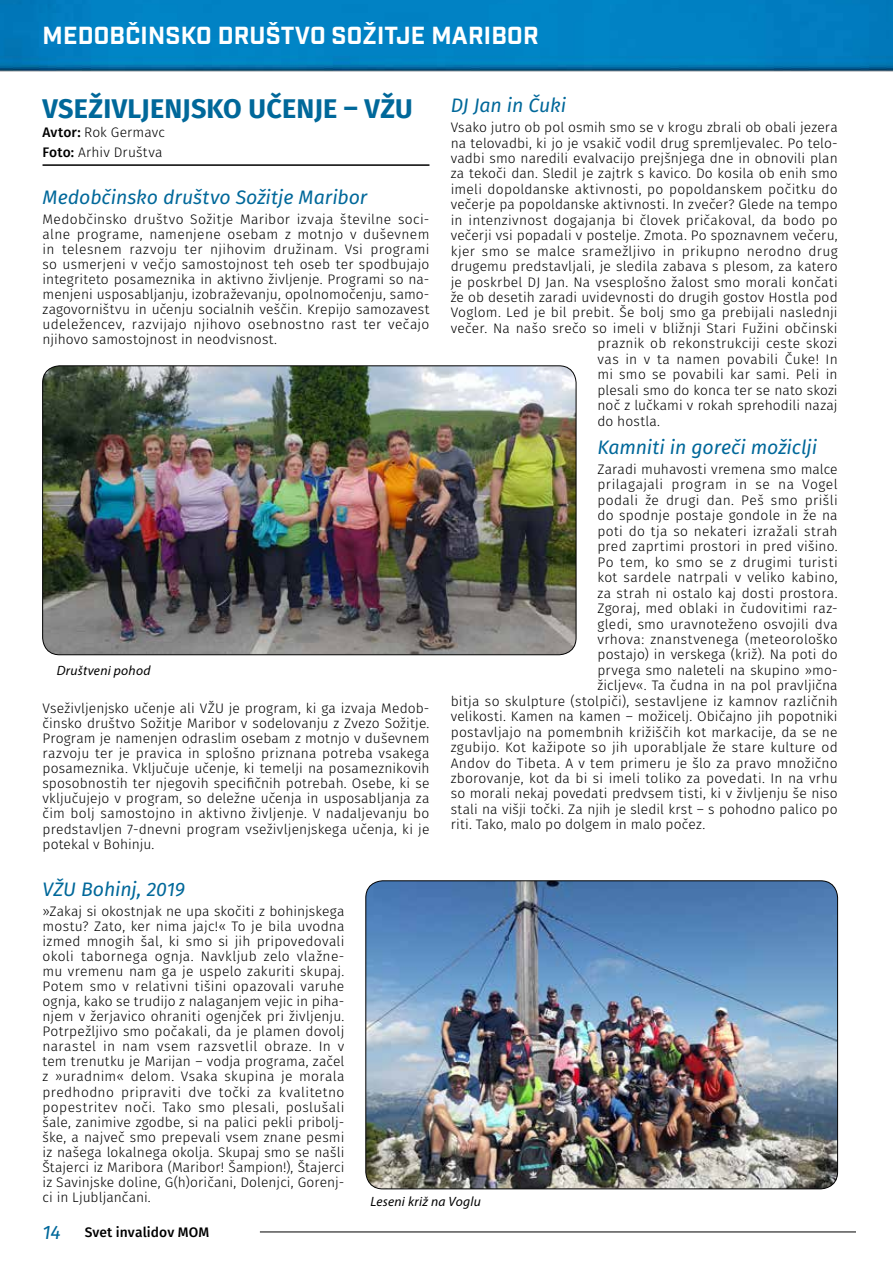
<style>
.page{position:relative;width:893px;height:1263px;background:#fff}
.page>*{position:absolute;margin:0;border:0;box-sizing:border-box;transform-origin:0 0}
.t1{font:700 27px "Fira Sans";letter-spacing:.005em;color:#00689a}
.t2{font:700 24px "Industry";letter-spacing:.01em;color:#fff}
.t3{font:italic 19.5px "Fira Sans";letter-spacing:-.005em;color:#00689a}
.t4{font:300 13.8px/15px "Fira Sans";letter-spacing:.015em;color:#000;text-align:justify}
.t5{font:500 13.8px "Fira Sans";letter-spacing:.005em;color:#000}
.t6{font:italic 13.5px "Myriad Pro";letter-spacing:.02em;color:#000}
.s1{font-weight:500}
.s2{font-weight:400;font-style:italic;font-size:19.5px;color:#00689a}
</style>
<div class="page">
<img style="left:0;top:0;width:893px;height:1233px">
<hr style="left:260px;top:1232px;width:596px;height:1px;background:#000">
<hr style="left:43px;top:164px;width:386px;height:2px;background:#000">
<img style="left:43px;top:366px;width:533px;height:289px">
<div style="left:43px;top:366px;width:533px;height:289px;border:1px solid #000;border-radius:17px"></div>
<img style="left:366px;top:881px;width:472px;height:308px">
<div style="left:366px;top:881px;width:472px;height:308px;border:1px solid #000;border-radius:17px"></div>
<h2 class="t2" style="left:43px;top:21px;width:497px">MEDOBČINSKO DRUŠTVO SOŽITJE MARIBOR</h2>
<h1 class="t1" style="left:43px;top:90px;width:372px">VSEŽIVLJENJSKO UČENJE – VŽU</h1>
<p class="t4" style="left:43px;top:123px;width:124px;line-height:19.4px"><span class="s1">Avtor:</span> Rok Germavc<br><span class="s1">Foto:</span> Arhiv Društva</p>
<h3 class="t3" style="left:43px;top:184px;width:326px">Medobčinsko društvo Sožitje Maribor</h3>
<p class="t4" style="left:43px;top:211px;width:388px">Medobčinsko društvo Sožitje Maribor izvaja številne soci&shy;alne programe, namenjene osebam z motnjo v duševnem in telesnem razvoju ter njihovim družinam. Vsi programi so usmerjeni v večjo samostojnost teh oseb ter spodbujajo integriteto posameznika in aktivno življenje. Programi so na&shy;menjeni usposabljanju, izobraževanju, opolnomočenju, samo&shy;zagovorništvu in učenju socialnih veščin. Krepijo samozavest udeležencev, razvijajo njihovo osebnostno rast ter večajo njihovo samostojnost in neodvisnost.</p>
<h3 class="t3" style="left:451px;top:92px;width:117px">DJ Jan in Čuki</h3>
<p class="t4" style="left:451px;top:120px;width:388px">Vsako jutro ob pol osmih smo se v krogu zbrali ob obali jezera</p>
<p class="t4" style="left:451px;top:135px;width:388px">na telovadbi, ki jo je vsakič vodil drug spremljevalec. Po telo-</p>
<p class="t4" style="left:451px;top:151px;width:388px">vadbi smo naredili evalvacijo prejšnjega dne in obnovili plan</p>
<p class="t4" style="left:451px;top:166px;width:389px">za tekoči dan. Sledil je zajtrk s kavico. Do kosila ob enih smo</p>
<p class="t4" style="left:451px;top:182px;width:388px">imeli dopoldanske aktivnosti, po popoldanskem počitku do</p>
<p class="t4" style="left:451px;top:197px;width:388px">večerje pa popoldanske aktivnosti. In zvečer? Glede na tempo</p>
<p class="t4" style="left:451px;top:212px;width:388px">in intenzivnost dogajanja bi človek pričakoval, da bodo po</p>
<p class="t4" style="left:451px;top:228px;width:388px">večerji vsi popadali v postelje. Zmota. Po spoznavnem večeru,</p>
<p class="t4" style="left:451px;top:243px;width:388px">kjer smo se malce sramežljivo in prikupno nerodno drug</p>
<p class="t4" style="left:451px;top:259px;width:388px">drugemu predstavljali, je sledila zabava s plesom, za katero</p>
<p class="t4" style="left:451px;top:274px;width:388px">je poskrbel DJ Jan. Na vsesplošno žalost smo morali končati</p>
<p class="t4" style="left:451px;top:290px;width:388px">že ob desetih zaradi uvidevnosti do drugih gostov Hostla pod</p>
<p class="t4" style="left:451px;top:305px;width:388px">Voglom. Led je bil prebit. Še bolj smo ga prebijali naslednji</p>
<p class="t4" style="left:451px;top:321px;width:388px">večer. Na našo srečo so imeli v bližnji Stari Fužini občinski</p>
<p class="t4" style="left:597px;top:336px;width:242px">praznik ob rekonstrukciji ceste skozi</p>
<p class="t4" style="left:597px;top:351px;width:242px">vas in v ta namen povabili Čuke! In</p>
<p class="t4" style="left:597px;top:367px;width:242px">mi smo se povabili kar sami. Peli in</p>
<p class="t4" style="left:597px;top:382px;width:242px">plesali smo do konca ter se nato skozi</p>
<p class="t4" style="left:597px;top:398px;width:242px">noč z lučkami v rokah sprehodili nazaj</p>
<p class="t4" style="left:597px;top:413px;width:64px">do hostla.</p>
<h3 class="t3" style="left:597px;top:434px;width:221px">Kamniti in goreči možiclji</h3>
<p class="t4" style="left:597px;top:462px;width:242px">Zaradi muhavosti vremena smo malce</p>
<p class="t4" style="left:597px;top:477px;width:242px">prilagajali program in se na Vogel</p>
<p class="t4" style="left:597px;top:493px;width:242px">podali že drugi dan. Peš smo prišli</p>
<p class="t4" style="left:597px;top:508px;width:242px">do spodnje postaje gondole in že na</p>
<p class="t4" style="left:597px;top:523px;width:242px">poti do tja so nekateri izražali strah</p>
<p class="t4" style="left:597px;top:539px;width:242px">pred zaprtimi prostori in pred višino.</p>
<p class="t4" style="left:597px;top:554px;width:242px">Po tem, ko smo se z drugimi turisti</p>
<p class="t4" style="left:597px;top:570px;width:242px">kot sardele natrpali v veliko kabino,</p>
<p class="t4" style="left:597px;top:585px;width:242px">za strah ni ostalo kaj dosti prostora.</p>
<p class="t4" style="left:597px;top:601px;width:242px">Zgoraj, med oblaki in čudovitimi raz-</p>
<p class="t4" style="left:597px;top:616px;width:242px">gledi, smo uravnoteženo osvojili dva</p>
<p class="t4" style="left:597px;top:632px;width:242px">vrhova: znanstvenega (meteorološko</p>
<p class="t4" style="left:597px;top:647px;width:242px">postajo) in verskega (križ). Na poti do</p>
<p class="t4" style="left:597px;top:662px;width:242px">prvega smo naleteli na skupino »mo-</p>
<p class="t4" style="left:597px;top:678px;width:242px">žicljev«. Ta čudna in na pol pravljična</p>
<p class="t4" style="left:451px;top:693px;width:388px">bitja so skulpture (stolpiči), sestavljene iz kamnov različnih</p>
<p class="t4" style="left:451px;top:709px;width:388px">velikosti. Kamen na kamen – možicelj. Običajno jih popotniki</p>
<p class="t4" style="left:451px;top:724px;width:388px">postavljajo na pomembnih križiščih kot markacije, da se ne</p>
<p class="t4" style="left:451px;top:740px;width:388px">zgubijo. Kot kažipote so jih uporabljale že stare kulture od</p>
<p class="t4" style="left:451px;top:755px;width:388px">Andov do Tibeta. A v tem primeru je šlo za pravo množično</p>
<p class="t4" style="left:451px;top:771px;width:388px">zborovanje, kot da bi si imeli toliko za povedati. In na vrhu</p>
<p class="t4" style="left:451px;top:786px;width:388px">so morali nekaj povedati predvsem tisti, ki v življenju še niso</p>
<p class="t4" style="left:451px;top:801px;width:388px">stali na višji točki. Za njih je sledil krst – s pohodno palico po</p>
<p class="t4" style="left:451px;top:817px;width:256px">riti. Tako, malo po dolgem in malo počez.</p>
<p class="t6" style="left:57px;top:662px;width:95px">Društveni pohod</p>
<p class="t4" style="left:43px;top:701px;width:388px">Vseživljenjsko učenje ali VŽU je program, ki ga izvaja Medob&shy;činsko društvo Sožitje Maribor v sodelovanju z Zvezo Sožitje.<br>Program je namenjen odraslim osebam z motnjo v duševnem razvoju ter je pravica in splošno priznana potreba vsakega posameznika. Vključuje učenje, ki temelji na posameznikovih sposobnostih ter njegovih specifičnih potrebah. Osebe, ki se vključujejo v program, so deležne učenja in usposabljanja za čim bolj samostojno in aktivno življenje. V nadaljevanju bo predstavljen 7-dnevni program vseživljenjskega učenja, ki je potekal v Bohinju.</p>
<h3 class="t3" style="left:43px;top:876px;width:144px">VŽU Bohinj, 2019</h3>
<p class="t4" style="left:43px;top:903px;width:303px">»Zakaj si okostnjak ne upa skočiti z bohinjskega mostu? Zato, ker nima jajc!« To je bila uvodna izmed mnogih šal, ki smo si jih pripovedovali okoli tabornega ognja. Navkljub zelo vlažne&shy;mu vremenu nam ga je uspelo zakuriti skupaj.<br>Potem smo v relativni tišini opazovali varuhe ognja, kako se trudijo z nalaganjem vejic in piha&shy;njem v žerjavico ohraniti ogenjček pri življenju.<br>Potrpežljivo smo počakali, da je plamen dovolj narastel in nam vsem razsvetlil obraze. In v tem trenutku je Marijan – vodja programa, začel z »uradnim« delom. Vsaka skupina je morala predhodno pripraviti dve točki za kvalitetno popestritev noči. Tako smo plesali, poslušali šale, zanimive zgodbe, si na palici pekli pribolj&shy;ške, a največ smo prepevali vsem znane pesmi iz našega lokalnega okolja. Skupaj smo se našli Štajerci iz Maribora (Maribor! Šampion!), Štajerci iz Savinjske doline, G(h)oričani, Dolenjci, Gorenj&shy;ci in Ljubljančani.</p>
<p class="t6" style="left:370px;top:1193px;width:112px">Leseni križ na Voglu</p>
<p class="t5" style="left:43px;top:1222px;width:168px"><span class="s2">14</span> Svet invalidov MOM</p>
</div>
